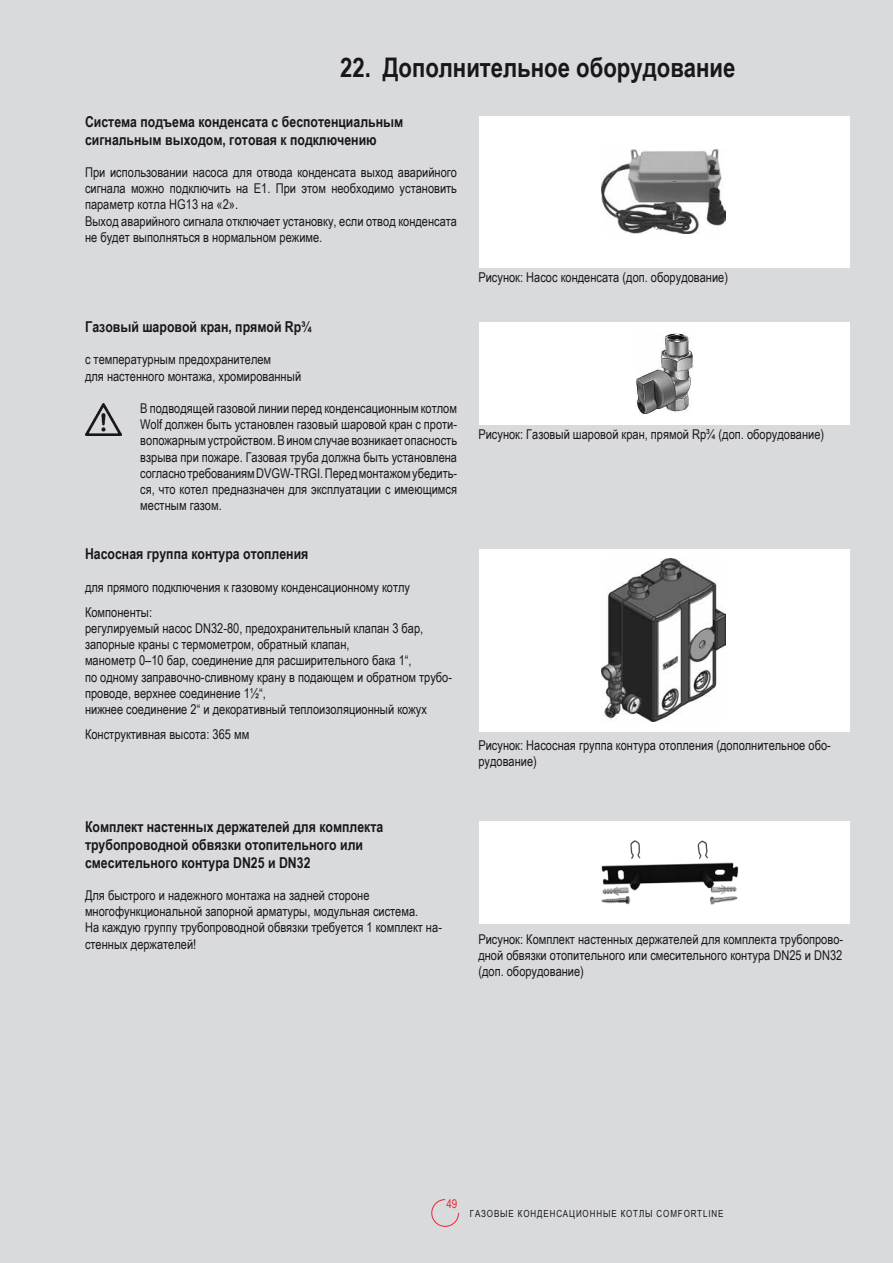
<style>
.page{position:relative;width:893px;height:1263px;background:#d9dadb}
.page>*{position:absolute;margin:0;border:0;box-sizing:border-box;transform-origin:0 0}
.t1{font:700 27px "Arial Narrow";color:#1a171c}
.t2{font:700 15px/18px "Arial Narrow";color:#1a171c}
.t3{font:13.5px/16.2px "Arial Narrow";color:#1a171c}
.t4{font:12px "Arial Narrow";color:#e42934}
.t5{font:9.75px "Arial Narrow";letter-spacing:.09em;color:#1a171c}
</style>
<div class="page">
<svg style="left:431px;top:1199px;width:28px;height:28px"></svg>
<div style="left:479px;top:116px;width:371px;height:152px;background:#fff"></div>
<img style="left:602px;top:150px;width:123px;height:84px">
<div style="left:479px;top:549px;width:371px;height:183px;background:#fff"></div>
<img style="left:602px;top:559px;width:123px;height:162px">
<div style="left:479px;top:322px;width:371px;height:102px;background:#fff"></div>
<img style="left:636px;top:333px;width:57px;height:82px">
<img style="left:85px;top:403px;width:36px;height:32px">
<div style="left:479px;top:821px;width:371px;height:103px;background:#fff"></div>
<img style="left:601px;top:840px;width:138px;height:65px">
<h1 class="t1" style="left:340px;top:47px;width:397px">22. Дополнительное оборудование</h1>
<p class="t2" style="left:85px;top:112px;width:320px">Система подъема конденсата с беспотенциальным сигнальным выходом, готовая к подключению</p>
<p class="t3" style="left:85px;top:164px;width:374px">При использовании насоса для отвода конденсата выход аварийного сигнала можно подключить на Е1. При этом необходимо установить параметр котла HG13 на «2».<br>Выход аварийного сигнала отключает установку, если отвод конденсата не будет выполняться в нормальном режиме.</p>
<p class="t2" style="left:85px;top:317px;width:228px">Газовый шаровой кран, прямой Rp¾</p>
<p class="t3" style="left:85px;top:351px;width:218px">с температурным предохранителем<br>для настенного монтажа, хромированный</p>
<p class="t3" style="left:140px;top:400px;width:318px;text-align:justify">В подводящей газовой линии перед конденсационным котлом Wolf должен быть установлен газовый шаровой кран с проти&shy;вопожарнымустройством.Виномслучае возникает опасность взрыва при пожаре. Газовая труба должна быть установлена согласнотребованиямDVGW-TRGI.Передмонтажомубедить&shy;ся, что котел предназначен для эксплуатации с имеющимся местным газом.</p>
<p class="t2" style="left:85px;top:544px;width:225px">Насосная группа контура отопления</p>
<p class="t3" style="left:85px;top:574px;width:327px;line-height:25.2px">для прямого подключения к газовому конденсационному котлу<br>Компоненты:</p>
<p class="t3" style="left:85px;top:620px;width:369px">регулируемый насос DN32-80, предохранительный клапан 3 бар, запорные краны с термометром, обратный клапан,<br>манометр 0–10 бар, соединение для расширительного бака 1“,<br>по одному заправочно-сливному крану в подающем и обратном трубо&shy;проводе, верхнее соединение 1½“,<br>нижнее соединение 2“ и декоративный теплоизоляционный кожух</p>
<p class="t3" style="left:85px;top:726px;width:166px">Конструктивная высота: 365 мм</p>
<p class="t2" style="left:85px;top:817px;width:300px">Комплект настенных держателей для комплекта трубопроводной обвязки отопительного или смесительного контура DN25 и DN32</p>
<p class="t3" style="left:85px;top:887px;width:358px">Для быстрого и надежного монтажа на задней стороне многофункциональной запорной арматуры, модульная система.<br>На каждую группу трубопроводной обвязки требуется 1 комплект на&shy;стенных держателей!</p>
<p class="t3" style="left:478px;top:269px;width:251px">Рисунок: Насос конденсата (доп. оборудование)</p>
<p class="t3" style="left:478px;top:426px;width:347px">Рисунок: Газовый шаровой кран, прямой Rp¾ (доп. оборудование)</p>
<p class="t3" style="left:478px;top:736px;width:354px">Рисунок: Насосная группа контура отопления (дополнительное обо&shy;рудование)</p>
<p class="t3" style="left:478px;top:930px;width:366px;text-align:justify">Рисунок: Комплект настенных держателей для комплекта трубопрово&shy;дной обвязки отопительного или смесительного контура DN25 и DN32 (доп. оборудование)</p>
<p class="t4" style="left:446px;top:1195px;width:12px">49</p>
<p class="t5" style="left:470px;top:1206px;width:255px">ГАЗОВЫЕ КОНДЕНСАЦИОННЫЕ КОТЛЫ COMFORTLINE</p>
</div>
